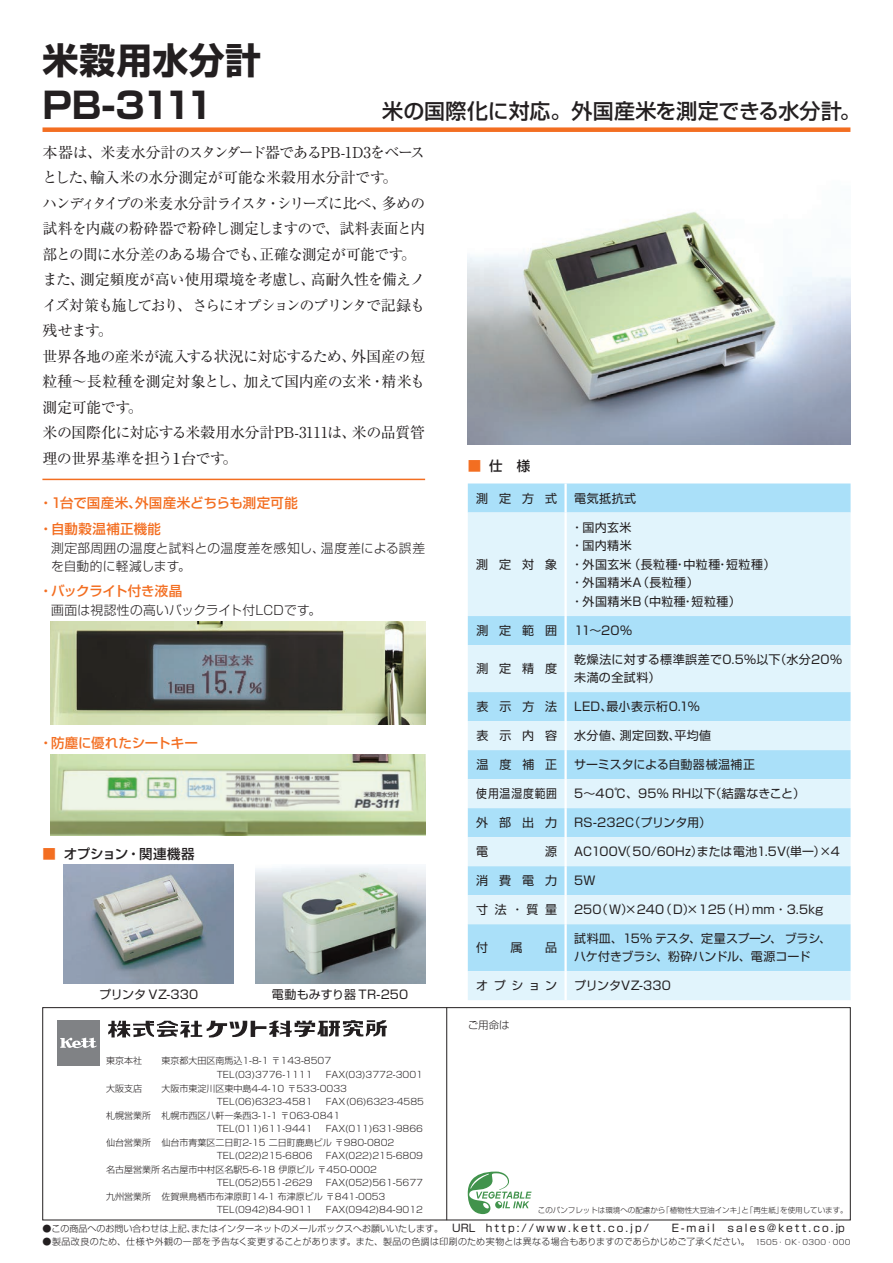
<style>
.page{position:relative;width:893px;height:1263px;background:#fff}
.page>*{position:absolute;margin:0;border:0;box-sizing:border-box;transform-origin:0 0}
.t1{font:700 36px/45px "Shin Go Pro";letter-spacing:.005em;color:#231f20}
.t2{font:500 21px "Shin Go Pro";color:#231f20}
.t3{font:15px/25.5px "Ryumin Pro";letter-spacing:-.04em;color:#231f20}
.t4{font:500 13.5px/26px "Shin Go Pro";letter-spacing:.005em;color:#f36e21}
.t5{font:500 13.5px "Shin Go Pro";letter-spacing:-.02em;color:#231f20}
.t6{font:500 13.5px "Shin Go Pro";letter-spacing:-.03em;color:#f36e21}
.t7{font:300 12.75px/18px "Shin Go Pro";letter-spacing:.02em;color:#231f20}
.t8{font:12px/18.6px "Shin Go Pro";letter-spacing:.025em;color:#231f20}
.t9{font:12px/18px "Shin Go Pro";letter-spacing:-.005em;color:#231f20}
.t10{font:12px "Shin Go Pro";color:#231f20}
.t11{font:12px "Shin Go Pro";letter-spacing:.085em;color:#231f20;scale:.9 1}
.t12{font:10.5px "Shin Go Pro";color:#231f20}
.t13{font:300 10.5px "Shin Go Pro";color:#231f20}
.t14{font:300 9px/13.5px "Shin Go Pro";color:#231f20}
.t15{font:300 9px "Shin Go Pro";letter-spacing:.025em;color:#231f20}
.t16{font:300 7.5px "Shin Go Pro";color:#231f20}
.s1{color:#f36e21}
.s2{font-weight:300;font-size:9px}
.s3{font-size:7.5px}
</style>
<div class="page">
<div style="left:43px;top:1007px;width:807px;height:213px;border:1px solid #231f20"></div>
<hr style="left:446px;top:1007px;width:1px;height:213px;background:#231f20">
<svg style="left:108px;top:1020px;width:279px;height:18px"></svg>
<div style="left:57px;top:1020px;width:43px;height:45px;background:#808285"></div>
<svg style="left:60px;top:1037px;width:37px;height:12px"></svg>
<div style="left:43px;top:127px;width:807px;height:5px;background:#f36e21"></div>
<hr style="left:42px;top:479px;width:383px;height:1px;background:#f36e21">
<img style="left:64px;top:865px;width:170px;height:119px">
<img style="left:255px;top:865px;width:170px;height:119px">
<svg style="left:468px;top:1171px;width:63px;height:43px"></svg>
<img style="left:468px;top:211px;width:382px;height:233px">
<div style="left:468px;top:483px;width:383px;height:29px;background:#aae0f9"></div>
<svg style="left:468px;top:512px;width:383px;height:488px;background:#cbecfa"></svg>
<hr style="left:564px;top:483px;width:3px;height:29px;background:#fff">
<hr style="left:564px;top:512px;width:3px;height:104px;background:#fff">
<hr style="left:564px;top:616px;width:3px;height:29px;background:#fff">
<hr style="left:564px;top:645px;width:3px;height:47px;background:#fff">
<hr style="left:564px;top:692px;width:3px;height:29px;background:#fff">
<hr style="left:564px;top:721px;width:3px;height:29px;background:#fff">
<hr style="left:564px;top:750px;width:3px;height:29px;background:#fff">
<hr style="left:564px;top:779px;width:3px;height:29px;background:#fff">
<hr style="left:564px;top:808px;width:3px;height:29px;background:#fff">
<hr style="left:564px;top:837px;width:3px;height:29px;background:#fff">
<hr style="left:564px;top:866px;width:3px;height:29px;background:#fff">
<hr style="left:564px;top:895px;width:3px;height:29px;background:#fff">
<hr style="left:564px;top:924px;width:3px;height:47px;background:#fff">
<hr style="left:564px;top:971px;width:3px;height:29px;background:#fff">
<img style="left:51px;top:754px;width:374px;height:81px">
<img style="left:51px;top:622px;width:374px;height:102px">
<h1 class="t1" style="left:43px;top:34px;width:220px">米穀用水分計<br>PB-3111</h1>
<h2 class="t2" style="left:382px;top:94px;width:480px">米の国際化に対応。外国産米を測定できる水分計。</h2>
<p class="t3" style="left:43px;top:138px;width:384px">本器は、米麦水分計のスタンダード器であるPB-1D3をベースとした、輸入米の水分測定が可能な米穀用水分計です。<br>ハンディタイプの米麦水分計ライスタ・シリーズに比べ、多めの試料を内蔵の粉砕器で粉砕し測定しますので、試料表面と内部との間に水分差のある場合でも、正確な測定が可能です。また、測定頻度が高い使用環境を考慮し、高耐久性を備えノイズ対策も施しており、さらにオプションのプリンタで記録も残せます。<br>世界各地の産米が流入する状況に対応するため、外国産の短粒種〜長粒種を測定対象とし、加えて国内産の玄米・精米も測定可能です。<br>米の国際化に対応する米穀用水分計PB-3111は、米の品質管理の世界基準を担う１台です。</p>
<h3 class="t5" style="left:468px;top:455px;width:64px"><span class="s1">■</span>仕 様</h3>
<h3 class="t4" style="left:39px;top:488px;width:260px">・ 1台で国産米、外国産米どちらも測定可能・ 自動穀温補正機能</h3>
<h3 class="t7" style="left:51px;top:537px;width:376px">測定部周囲の温度と試料との温度差を感知し、温度差による誤差を自動的に軽減します。</h3>
<h3 class="t6" style="left:39px;top:579px;width:145px">・ バックライト付き液晶</h3>
<h3 class="t7" style="left:51px;top:599px;width:272px">画面は視認性の高いバックライト付LCDです。</h3>
<h3 class="t4" style="left:39px;top:729px;width:160px">・ 防塵に優れたシートキー</h3>
<h3 class="t5" style="left:42px;top:843px;width:154px"><span class="s1">■</span> オプション・関連機器</h3>
<h3 class="t10" style="left:99px;top:984px;width:101px">プリンタ VZ-330</h3>
<h3 class="t8" style="left:272px;top:983px;width:138px">電動もみすり器 TR-250</h3>
<p class="t14" style="left:106px;top:1053px;width:37px">東京本社</p>
<p class="t14" style="left:217px;top:1053px;width:116px;text-indent:-55px">東京都大田区南馬込1-8-1 〒143-8507<br>TEL(03)3776-1111</p>
<p class="t14" style="left:326px;top:1067px;width:99px">FAX(03)3772-3001</p>
<h3 class="t8" style="left:476px;top:487px;width:82px">測定方式</h3>
<h3 class="t8" style="left:574px;top:487px;width:64px">電気抵抗式</h3>
<h3 class="t8" style="left:476px;top:553px;width:82px">測定対象</h3>
<h3 class="t8" style="left:571px;top:516px;width:206px">・国内玄米<br>・国内精米<br>・外国玄米（長粒種・中粒種・短粒種）・外国精米A（長粒種）<br>・外国精米B（中粒種・短粒種）</h3>
<h3 class="t8" style="left:476px;top:620px;width:82px">測定範囲</h3>
<h3 class="t8" style="left:574px;top:620px;width:59px">11〜20%</h3>
<h3 class="t8" style="left:476px;top:658px;width:82px">測定精度</h3>
<h3 class="t8" style="left:574px;top:649px;width:269px;line-height:18px">乾燥法に対する標準誤差で0.5％以下（水分20%未満の全試料）</h3>
<h3 class="t8" style="left:476px;top:696px;width:82px">表示方法</h3>
<h3 class="t8" style="left:574px;top:696px;width:127px">LED、最小表示桁0.1％</h3>
<h3 class="t8" style="left:476px;top:725px;width:82px">表示内容</h3>
<h3 class="t8" style="left:574px;top:725px;width:139px">水分値、測定回数、平均値</h3>
<h3 class="t8" style="left:476px;top:754px;width:82px">温度補正</h3>
<h3 class="t9" style="left:574px;top:754px;width:182px">サーミスタによる自動器械温補正</h3>
<h3 class="t11" style="left:476px;top:784px;width:91px">使用温湿度範囲</h3>
<h3 class="t8" style="left:574px;top:783px;width:232px">5〜40℃、95％ RH以下（結露なきこと）</h3>
<h3 class="t8" style="left:476px;top:812px;width:82px">外部出力</h3>
<h3 class="t10" style="left:574px;top:813px;width:138px">RS-232C（プリンタ用）</h3>
<h3 class="t8" style="left:476px;top:841px;width:13px">電</h3>
<h3 class="t8" style="left:545px;top:841px;width:13px">源</h3>
<h3 class="t8" style="left:574px;top:841px;width:267px">AC100V（50/60Hz）または電池1.5V(単一）×4</h3>
<h3 class="t8" style="left:476px;top:870px;width:82px">消費電力</h3>
<h3 class="t8" style="left:574px;top:870px;width:23px">5W</h3>
<h3 class="t8" style="left:476px;top:899px;width:82px">寸法・質量</h3>
<h3 class="t10" style="left:574px;top:900px;width:251px">250（W）×240（D）×125（H）mm・3.5kg</h3>
<h3 class="t8" style="left:476px;top:937px;width:13px">付</h3>
<h3 class="t8" style="left:511px;top:937px;width:13px">属</h3>
<h3 class="t8" style="left:545px;top:937px;width:13px">品</h3>
<h3 class="t9" style="left:574px;top:928px;width:259px">試料皿、15% テスタ、定量スプーン、ブラシ、ハケ付きブラシ、粉砕ハンドル、電源コード</h3>
<h3 class="t8" style="left:476px;top:975px;width:82px">オプション</h3>
<h3 class="t8" style="left:574px;top:975px;width:98px">プリンタVZ-330</h3>
<p class="t13" style="left:468px;top:1017px;width:43px">ご用命は</p>
<p class="t14" style="left:106px;top:1080px;width:37px">大阪支店</p>
<p class="t14" style="left:217px;top:1080px;width:132px;text-indent:-55px">大阪市東淀川区東中島4-4-10 〒533-0033<br>TEL(06)6323-4581</p>
<p class="t14" style="left:326px;top:1094px;width:100px">FAX(06)6323-4585</p>
<p class="t14" style="left:106px;top:1107px;width:236px">札幌営業所 札幌市西区八軒一条西3-1-1 〒063-0841</p>
<p class="t14" style="left:217px;top:1121px;width:97px">TEL(011)611-9441</p>
<p class="t14" style="left:326px;top:1121px;width:99px">FAX(011)631-9866</p>
<p class="t14" style="left:106px;top:1134px;width:290px">仙台営業所 仙台市青葉区二日町2-15 二日町鹿島ビル〒980-0802</p>
<p class="t14" style="left:217px;top:1148px;width:97px">TEL(022)215-6806</p>
<p class="t14" style="left:326px;top:1148px;width:99px">FAX(022)215-6809</p>
<p class="t14" style="left:106px;top:1161px;width:272px">名古屋営業所 名古屋市中村区名駅5-6-18 伊原ビル〒450-0002</p>
<p class="t14" style="left:217px;top:1175px;width:97px">TEL(052)551-2629</p>
<p class="t14" style="left:326px;top:1175px;width:99px">FAX(052)561-5677</p>
<p class="t14" style="left:106px;top:1188px;width:281px">九州営業所 佐賀県鳥栖市布津原町14-1 布津原ビル〒841-0053</p>
<p class="t14" style="left:217px;top:1202px;width:97px">TEL(0942)84-9011</p>
<p class="t14" style="left:326px;top:1202px;width:99px">FAX(0942)84-9012</p>
<p class="t12" style="left:43px;top:1220px;width:804px"><span class="s2">●この商品へのお問い合わせは上記、またはインターネットのメールボックスへお願いいたします。　</span>URL　h t t p : / / w w w . k e t t . c o . j p / 　 E - m a i l 　s a l e s @ k e t t . c o . jp</p>
<p class="t15" style="left:43px;top:1234px;width:809px">●製品改良のため、仕様や外観の一部を予告なく変更することがあります。また、製品の色調は印刷のため実物とは異なる場合もありますのであらかじめご了承ください。 <span class="s3">1505・OK・0300・000</span></p>
<p class="t16" style="left:538px;top:1204px;width:311px">このパンフレットは環境への配慮から「植物性大豆油インキ」と「再生紙」を使用しています。</p>
</div>
